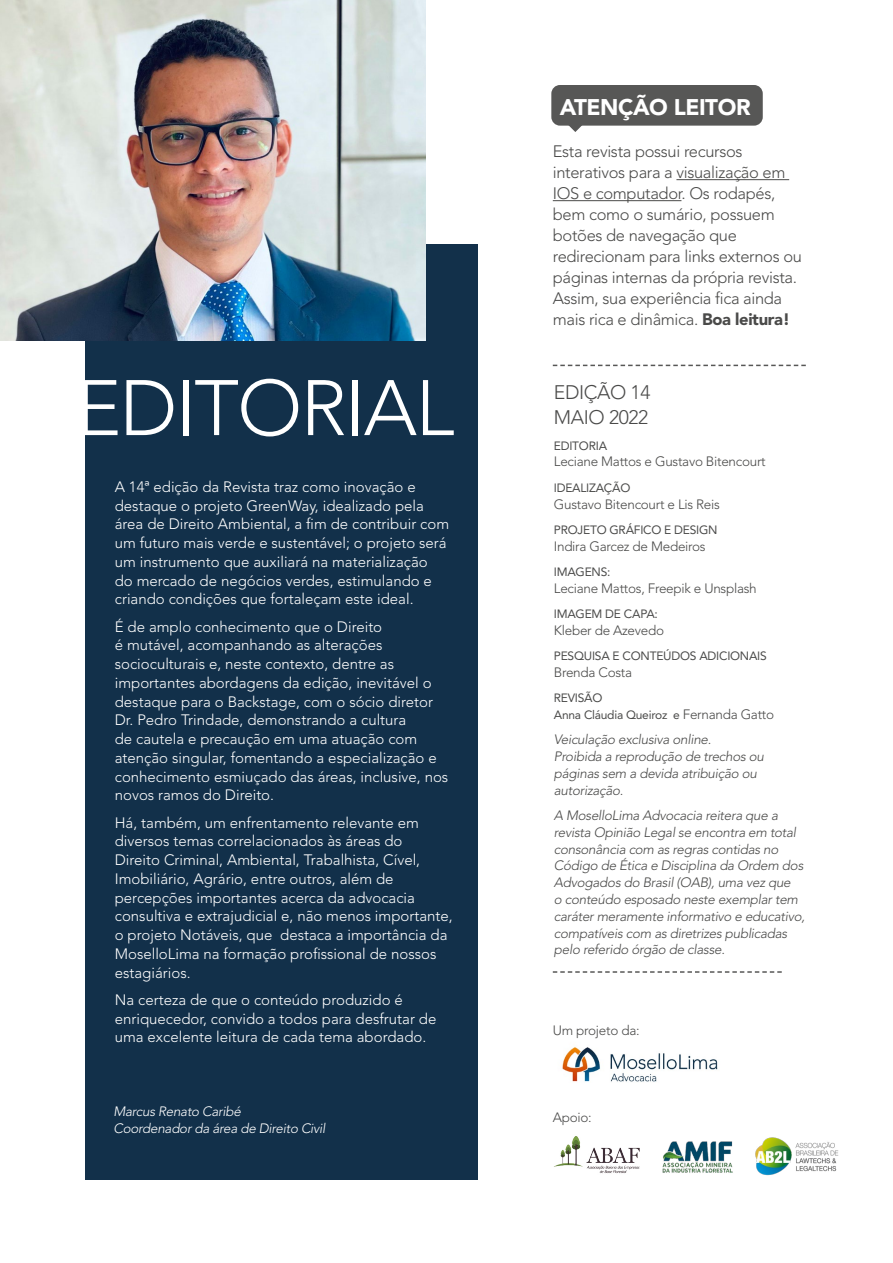
<style>
.page{position:relative;width:893px;height:1263px;background:#fff}
.page>*{position:absolute;margin:0;border:0;box-sizing:border-box;transform-origin:0 0}
.t1{font:300 77.7px "Avenir LT Std";letter-spacing:-.02em;color:#fff}
.t2{font:900 22.5px "Avenir LT Std";letter-spacing:-.02em;color:#fff}
.t3{font:300 19.5px/25.8px "Avenir LT Std";letter-spacing:-.02em;color:#4a4a49}
.t4{font:300 16.5px/21px "Avenir LT Std";letter-spacing:-.02em;color:#4a4a49}
.t5{font:300 15px/18.8px "Avenir LT Std";color:#fff}
.t6{font:italic 300 13.5px/16.8px "Avenir LT Std";letter-spacing:-.02em;color:#4a4a49}
.t7{font:300 13.5px "Avenir LT Std";letter-spacing:-.02em;color:#4a4a49}
.t8{font:italic 300 13.5px/16.8px "Avenir LT Std";letter-spacing:-.02em;color:#fff}
.t9{font:12px/16.8px "Avenir LT Std";letter-spacing:-.02em;color:#4a4a49}
.s1{font-weight:900}
.s2{font-weight:300;font-size:13.5px}
</style>
<div class="page">
<div style="left:551px;top:85px;width:212px;height:41px;background:#575756;border-radius:9px"></div>
<div style="left:85px;top:244px;width:393px;height:936px;background:#12304a"></div>
<hr style="left:892px;top:0;width:1px;height:1263px;background:#12304a">
<hr style="left:676px;top:179px;width:113px;height:1px;background:#4a4a49">
<hr style="left:553px;top:200px;width:128px;height:1px;background:#4a4a49">
<svg style="left:553px;top:365px;width:253px;height:1px"></svg>
<svg style="left:553px;top:971px;width:229px;height:2px"></svg>
<svg style="left:567px;top:125px;width:16px;height:7px"></svg>
<img style="left:562px;top:1046px;width:156px;height:36px">
<img style="left:0;top:0;width:425px;height:340px">
<img style="left:554px;top:1136px;width:86px;height:38px">
<img style="left:662px;top:1141px;width:71px;height:32px">
<img style="left:755px;top:1137px;width:84px;height:38px">
<h1 class="t1" style="left:75px;top:363px;width:381px">EDITORIAL</h1>
<p class="t5" style="left:115px;top:477px;width:336px">A 14ª edição da Revista traz como inovação e destaque o projeto GreenWay, idealizado pela área de Direito Ambiental, a fim de contribuir com um futuro mais verde e sustentável; o projeto será um instrumento que auxiliará na materialização do mercado de negócios verdes, estimulando e criando condições que fortaleçam este ideal.</p>
<p class="t5" style="left:115px;top:617px;width:335px">É de amplo conhecimento que o Direito<br>é mutável, acompanhando as alterações socioculturais e, neste contexto, dentre as importantes abordagens da edição, inevitável o destaque para o Backstage, com o sócio diretor Dr. Pedro Trindade, demonstrando a cultura<br>de cautela e precaução em uma atuação com atenção singular, fomentando a especialização e conhecimento esmiuçado das áreas, inclusive, nos novos ramos do Direito.</p>
<p class="t5" style="left:115px;top:813px;width:339px">Há, também, um enfrentamento relevante em diversos temas correlacionados às áreas do<br>Direito Criminal, Ambiental, Trabalhista, Cível, Imobiliário, Agrário, entre outros, além de percepções importantes acerca da advocacia consultiva e extrajudicial e, não menos importante, o projeto Notáveis, que destaca a importância da MoselloLima na formação profissional de nossos estagiários.</p>
<p class="t5" style="left:115px;top:990px;width:323px">Na certeza de que o conteúdo produzido é enriquecedor, convido a todos para desfrutar de uma excelente leitura de cada tema abordado.</p>
<p class="t8" style="left:113px;top:1103px;width:213px">Marcus Renato Caribé<br>Coordenador da área de Direito Civil</p>
<h2 class="t2" style="left:560px;top:93px;width:192px">ATENÇÃO LEITOR</h2>
<p class="t4" style="left:553px;top:141px;width:251px">Esta revista possui recursos interativos para a visualização em<br>IOS e computador. Os rodapés, bem como o sumário, possuem botões de navegação que redirecionam para links externos ou páginas internas da própria revista.<br>Assim, sua experiência fica ainda mais rica e dinâmica. <span class="s1">Boa leitura!</span></p>
<h3 class="t3" style="left:554px;top:379px;width:98px">EDIÇÃO 14<br>MAIO 2022</h3>
<p class="t9" style="left:554px;top:437px;width:55px">EDITORIA</p>
<p class="t7" style="left:554px;top:454px;width:213px">Leciane Mattos e Gustavo Bitencourt</p>
<p class="t9" style="left:554px;top:479px;width:78px">IDEALIZAÇÃO</p>
<p class="t7" style="left:554px;top:496px;width:168px">Gustavo Bitencourt e Lis Reis</p>
<p class="t9" style="left:554px;top:521px;width:165px">PROJETO GRÁFICO E DESIGN</p>
<p class="t7" style="left:554px;top:538px;width:153px">Indira Garcez de Medeiros</p>
<p class="t9" style="left:554px;top:563px;width:58px">IMAGENS:</p>
<p class="t7" style="left:554px;top:580px;width:204px">Leciane Mattos, Freepik e Unsplash</p>
<p class="t9" style="left:554px;top:606px;width:106px">IMAGEM DE CAPA:</p>
<p class="t7" style="left:554px;top:622px;width:112px">Kleber de Azevedo</p>
<p class="t9" style="left:554px;top:648px;width:214px">PESQUISA E CONTEÚDOS ADICIONAIS</p>
<p class="t7" style="left:554px;top:664px;width:80px">Brenda Costa</p>
<p class="t9" style="left:554px;top:690px;width:222px">REVISÃO<br>Anna Cláudia Queiroz e <span class="s2">Fernanda Gatto</span></p>
<p class="t6" style="left:554px;top:731px;width:212px">Veiculação exclusiva online.<br>Proibida a reprodução de trechos ou páginas sem a devida atribuição ou autorização.</p>
<p class="t6" style="left:554px;top:807px;width:253px">A MoselloLima Advocacia reitera que a revista Opinião Legal se encontra em total consonância com as regras contidas no Código de Ética e Disciplina da Ordem dos Advogados do Brasil (OAB), uma vez que<br>o conteúdo esposado neste exemplar tem caráter meramente informativo e educativo, compatíveis com as diretrizes publicadas pelo referido órgão de classe.</p>
<p class="t7" style="left:553px;top:1022px;width:88px">Um projeto da:</p>
<p class="t7" style="left:553px;top:1109px;width:40px">Apoio:</p>
</div>
